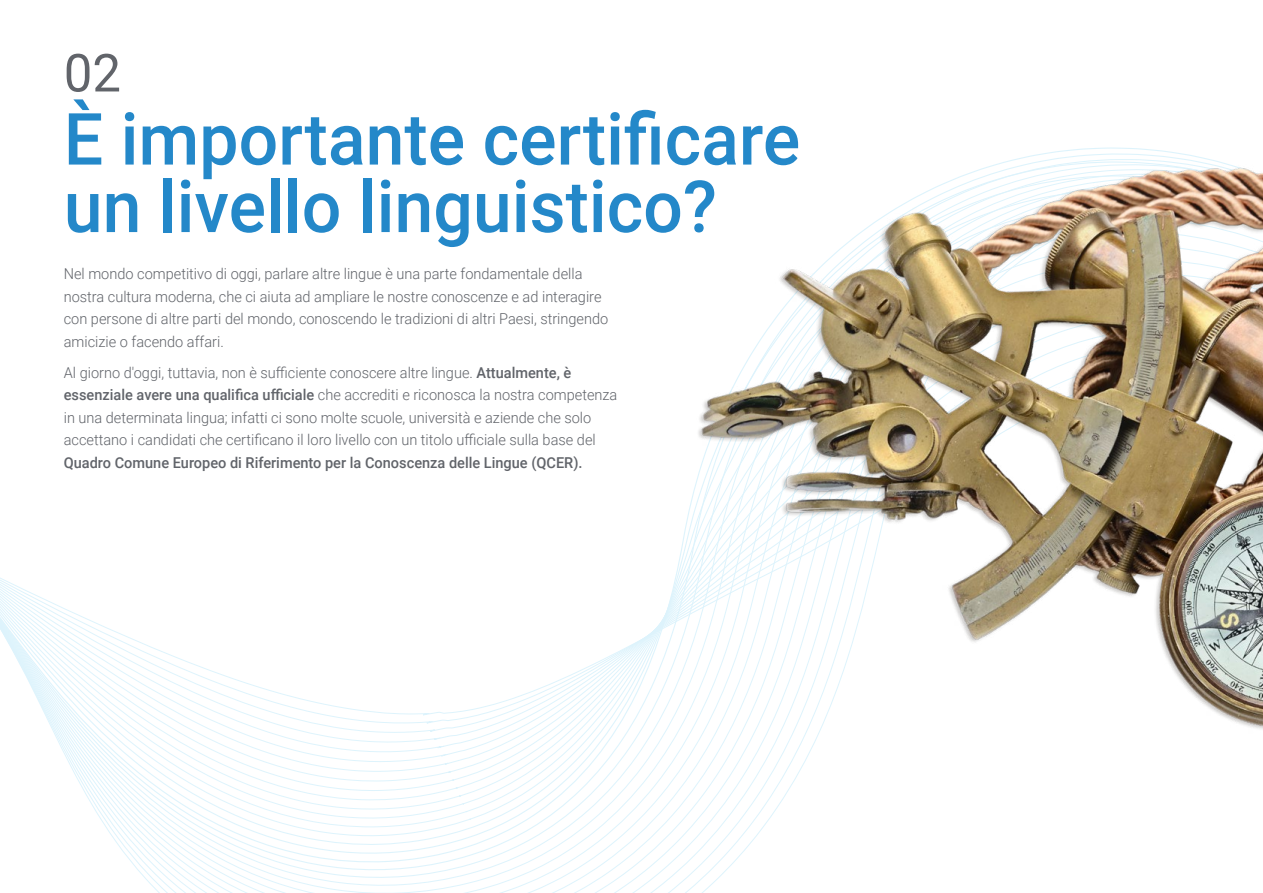
<style>
.page{position:relative;width:1263px;height:893px;background:#fff}
.page>*{position:absolute;margin:0;border:0;box-sizing:border-box;transform-origin:0 0}
.t1{font:500 72px/67.5px "Roboto";color:#2488c9}
.t2{font:52.5px "Roboto";color:#61646a}
.t3{font:300 15px/22.5px "Roboto";color:#61646a}
.t4{font:500 15px "Roboto";color:#61646a}
.s1{font-weight:500}
</style>
<div class="page">
<svg style="left:0;top:566px;width:785px;height:327px"></svg>
<img style="left:678px;top:147px;width:585px;height:649px">
<h2 class="t2" style="left:64px;top:36px;width:59px">02</h2>
<h1 class="t1" style="left:64px;top:103px;width:738px">È importante certificare un livello linguistico?</h1>
<p class="t3" style="left:64px;top:262px;width:546px">Nel mondo competitivo di oggi, parlare altre lingue è una parte fondamentale della nostra cultura moderna, che ci aiuta ad ampliare le nostre conoscenze e ad interagire con persone di altre parti del mondo, conoscendo le tradizioni di altri Paesi, stringendo amicizie o facendo affari.</p>
<p class="t3" style="left:64px;top:360px;width:555px">Al giorno d'oggi, tuttavia, non è sufficiente conoscere altre lingue. <span class="s1">Attualmente, è essenziale avere una qualifica ufficiale</span> che accrediti e riconosca la nostra competenza in una determinata lingua; infatti ci sono molte scuole, università e aziende che solo accettano i candidati che certificano il loro livello con un titolo ufficiale sulla base del</p>
<p class="t4" style="left:64px;top:452px;width:520px">Quadro Comune Europeo di Riferimento per la Conoscenza delle Lingue (QCER).</p>
</div>
